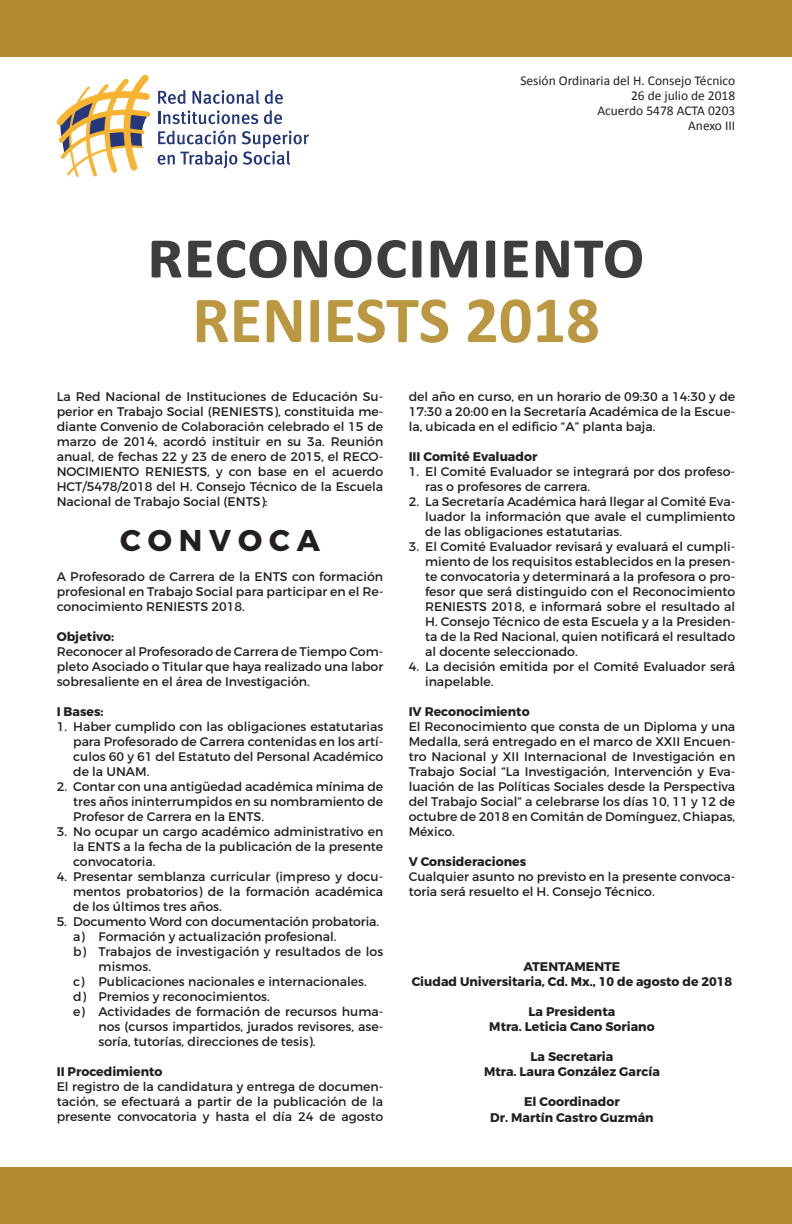
<style>
.page{position:relative;width:792px;height:1224px;background:#fff}
.page>*{position:absolute;margin:0;border:0;box-sizing:border-box;transform-origin:0 0}
.t1{font:700 70.6px "Calibri";color:#3e3e3f}
.t2{font:700 66.4px "Calibri";color:#bc9741}
.t3{font:700 30px "Montserrat";color:#231f20}
.t4{font:13.5px/14.9px "Calibri";color:#231f20;text-align:right}
.t5{font:12.5px/15px "Montserrat";color:#231f20;text-align:justify}
.t6{font:700 12.5px/15px "Montserrat";color:#231f20;text-align:center}
</style>
<div class="page">
<svg style="left:56px;top:74px;width:253px;height:103px"></svg>
<div style="left:0;top:0;width:792px;height:57px;background:#b48b2e"></div>
<div style="left:0;top:1167px;width:792px;height:57px;background:#b48b2e"></div>
<p class="t4" style="left:520px;top:73px;width:216px">Sesión Ordinaria del H. Consejo Técnico<br>26 de julio de 2018<br>Acuerdo 5478 ACTA 0203<br>Anexo III</p>
<h1 class="t1" style="left:147px;top:209px;width:499px">reconocimiento</h1>
<h2 class="t2" style="left:192px;top:278px;width:409px">RENIESTS 2018</h2>
<p class="t5" style="left:57px;top:389px;width:328px">La Red Nacional de Instituciones de Educación Su&shy;perior en Trabajo Social (RENIESTS), constituida me&shy;diante Convenio de Colaboración celebrado el 15 de marzo de 2014, acordó instituir en su 3a. Reunión anual, de fechas 22 y 23 de enero de 2015, el RECO-NOCIMIENTO RENIESTS, y con base en el acuerdo HCT/5478/2018 del H. Consejo Técnico de la Escuela Nacional de Trabajo Social (ENTS):</p>
<h3 class="t3" style="left:120px;top:522px;width:201px">C O N V O C A</h3>
<p class="t5" style="left:57px;top:569px;width:328px">A Profesorado de Carrera de la ENTS con formación profesional en Trabajo Social para participar en el Re&shy;conocimiento RENIESTS 2018.</p>
<p class="t6" style="left:57px;top:629px;width:59px">Objetivo:</p>
<p class="t5" style="left:57px;top:644px;width:328px">Reconocer al Profesorado de Carrera de Tiempo Com&shy;pleto Asociado o Titular que haya realizado una labor sobresaliente en el área de Investigación.</p>
<p class="t6" style="left:57px;top:704px;width:48px">I Bases:</p>
<p class="t5" style="left:73px;top:719px;width:312px;text-indent:-16px">1. Haber cumplido con las obligaciones estatutarias para Profesorado de Carrera contenidas en los artí&shy;culos 60 y 61 del Estatuto del Personal Académico de la UNAM.</p>
<p class="t5" style="left:73px;top:779px;width:312px;text-indent:-16px">2. Contar con una antigüedad académica mínima de tres años ininterrumpidos en su nombramiento de Profesor de Carrera en la ENTS.</p>
<p class="t5" style="left:73px;top:824px;width:312px;text-indent:-16px">3. No ocupar un cargo académico administrativo en la ENTS a la fecha de la publicación de la presente convocatoria.</p>
<p class="t5" style="left:73px;top:869px;width:312px;text-indent:-16px">4. Presentar semblanza curricular (impreso y docu&shy;mentos probatorios) de la formación académica de los últimos tres años.</p>
<p class="t5" style="left:57px;top:914px;width:324px">5. Documento Word con documentación probatoria.</p>
<p class="t5" style="left:73px;top:929px;width:265px">a) Formación y actualización profesional.</p>
<p class="t5" style="left:73px;top:944px;width:312px">b) Trabajos de investigación y resultados de los</p>
<p class="t5" style="left:99px;top:959px;width:54px">mismos.</p>
<p class="t5" style="left:73px;top:974px;width:295px">c) Publicaciones nacionales e internacionales.</p>
<p class="t5" style="left:73px;top:989px;width:198px">d) Premios y reconocimientos.</p>
<p class="t5" style="left:73px;top:1004px;width:312px">e) Actividades de formación de recursos huma-</p>
<p class="t5" style="left:99px;top:1019px;width:286px">nos (cursos impartidos, jurados revisores, ase-</p>
<p class="t5" style="left:99px;top:1034px;width:219px">soría, tutorías, direcciones de tesis).</p>
<p class="t6" style="left:57px;top:1064px;width:107px">II Procedimiento</p>
<p class="t5" style="left:57px;top:1079px;width:328px">El registro de la candidatura y entrega de documen&shy;tación, se efectuará a partir de la publicación de la presente convocatoria y hasta el día 24 de agosto</p>
<p class="t5" style="left:409px;top:389px;width:328px">del año en curso, en un horario de 09:30 a 14:30 y de 17:30 a 20:00 en la Secretaría Académica de la Escue&shy;la, ubicada en el edificio “A” planta baja.</p>
<p class="t6" style="left:409px;top:449px;width:130px">III Comité Evaluador</p>
<p class="t5" style="left:425px;top:464px;width:312px;text-indent:-16px">1. El Comité Evaluador se integrará por dos profeso&shy;ras o profesores de carrera.</p>
<p class="t5" style="left:425px;top:494px;width:312px;text-indent:-16px">2. La Secretaría Académica hará llegar al Comité Eva&shy;luador la información que avale el cumplimiento de las obligaciones estatutarias.</p>
<p class="t5" style="left:425px;top:539px;width:312px;text-indent:-16px">3. El Comité Evaluador revisará y evaluará el cumpli&shy;miento de los requisitos establecidos en la presen&shy;te convocatoria y determinará a la profesora o pro&shy;fesor que será distinguido con el Reconocimiento RENIESTS 2018, e informará sobre el resultado al H. Consejo Técnico de esta Escuela y a la Presiden&shy;ta de la Red Nacional, quien notificará el resultado al docente seleccionado.</p>
<p class="t5" style="left:425px;top:659px;width:312px;text-indent:-16px">4. La decisión emitida por el Comité Evaluador será inapelable.</p>
<p class="t6" style="left:409px;top:704px;width:122px">IV Reconocimiento</p>
<p class="t5" style="left:409px;top:719px;width:328px">El Reconocimiento que consta de un Diploma y una Medalla, será entregado en el marco de XXII Encuen&shy;tro Nacional y XII Internacional de Investigación en Trabajo Social “La Investigación, Intervención y Eva&shy;luación de las Políticas Sociales desde la Perspectiva del Trabajo Social” a celebrarse los días 10, 11 y 12 de octubre de 2018 en Comitán de Domínguez, Chiapas, México.</p>
<p class="t6" style="left:409px;top:854px;width:119px">V Consideraciones</p>
<p class="t5" style="left:409px;top:869px;width:328px">Cualquier asunto no previsto en la presente convoca&shy;toria será resuelto el H. Consejo Técnico.</p>
<p class="t6" style="left:412px;top:959px;width:322px">ATENTAMENTE<br>Ciudad Universitaria, Cd. Mx., 10 de agosto de 2018</p>
<p class="t6" style="left:489px;top:1004px;width:167px">La Presidenta<br>Mtra. Leticia Cano Soriano</p>
<p class="t6" style="left:484px;top:1049px;width:177px">La Secretaria<br>Mtra. Laura González García</p>
<p class="t6" style="left:490px;top:1094px;width:165px;line-height:16.1px">El Coordinador<br>Dr. Martín Castro Guzmán</p>
</div>
